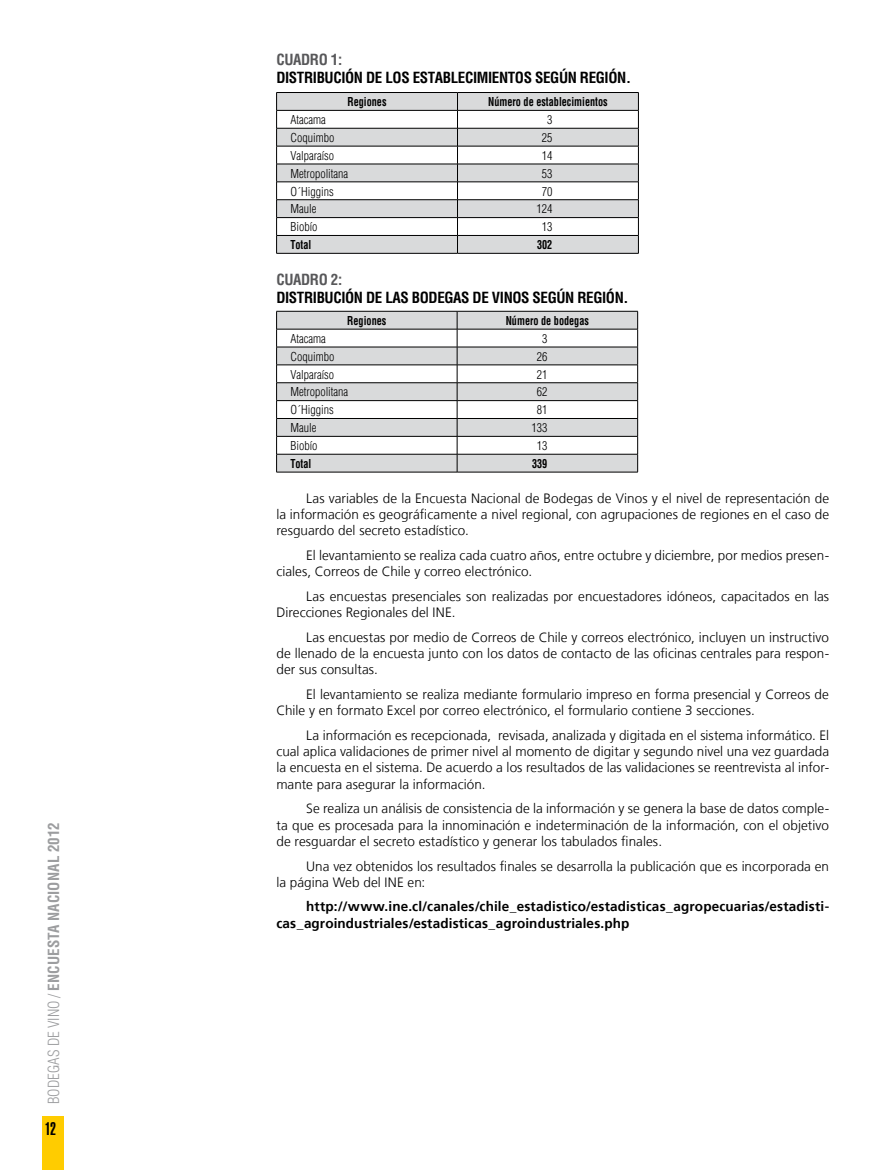
<style>
.page{position:relative;width:893px;height:1170px;background:#fff}
.page>*{position:absolute;margin:0;border:0;box-sizing:border-box;transform-origin:0 0}
.t1{font:900 extra-condensed 18px "Helvetica";color:#000}
.t2{font:700 condensed 15px "Helvetica";letter-spacing:-.025em;color:#000}
.t3{font:700 condensed 15px "Helvetica";letter-spacing:.005em;color:#9c9d9f}
.t4{font:700 condensed 15px "Helvetica";letter-spacing:-.025em;color:#58585a}
.t5{font:300 13.5px/16.2px "Frutiger";letter-spacing:.005em;color:#000;text-align:justify}
.t6{font:700 13.5px/16.2px "Frutiger";letter-spacing:.01em;color:#000}
.t7{font:300 condensed 12px "Helvetica";color:#000}
.t8{font:700 condensed 12px "Helvetica";color:#000;scale:.85 1}
.s1{font-weight:300}
</style>
<div class="page">
<div style="left:43px;top:1116px;width:21px;height:53px;background:#fc0"></div>
<svg style="left:277px;top:93px;width:361px;height:160px;fill:#d9dadb"></svg>
<hr style="left:276px;top:92px;width:181px;height:1px;background:#000">
<hr style="left:457px;top:92px;width:182px;height:1px;background:#000">
<hr style="left:276px;top:110px;width:181px;height:1px;background:#000">
<hr style="left:457px;top:110px;width:182px;height:1px;background:#000">
<hr style="left:276px;top:128px;width:181px;height:1px;background:#000">
<hr style="left:457px;top:128px;width:182px;height:1px;background:#000">
<hr style="left:276px;top:146px;width:181px;height:1px;background:#000">
<hr style="left:457px;top:146px;width:182px;height:1px;background:#000">
<hr style="left:276px;top:164px;width:181px;height:1px;background:#000">
<hr style="left:457px;top:164px;width:182px;height:1px;background:#000">
<hr style="left:276px;top:181px;width:181px;height:1px;background:#000">
<hr style="left:457px;top:181px;width:182px;height:1px;background:#000">
<hr style="left:276px;top:199px;width:181px;height:1px;background:#000">
<hr style="left:457px;top:199px;width:182px;height:1px;background:#000">
<hr style="left:276px;top:217px;width:181px;height:1px;background:#000">
<hr style="left:457px;top:217px;width:182px;height:1px;background:#000">
<hr style="left:276px;top:235px;width:181px;height:1px;background:#000">
<svg style="left:276px;top:93px;width:1px;height:160px"></svg>
<hr style="left:457px;top:235px;width:182px;height:1px;background:#000">
<svg style="left:457px;top:93px;width:1px;height:160px"></svg>
<svg style="left:638px;top:93px;width:1px;height:160px"></svg>
<hr style="left:276px;top:253px;width:181px;height:1px;background:#000">
<hr style="left:457px;top:253px;width:182px;height:1px;background:#000">
<svg style="left:277px;top:312px;width:360px;height:160px;fill:#d9dadb"></svg>
<hr style="left:276px;top:311px;width:181px;height:1px;background:#000">
<hr style="left:457px;top:311px;width:181px;height:1px;background:#000">
<hr style="left:276px;top:329px;width:181px;height:1px;background:#000">
<hr style="left:457px;top:329px;width:181px;height:1px;background:#000">
<hr style="left:276px;top:347px;width:181px;height:1px;background:#000">
<hr style="left:457px;top:347px;width:181px;height:1px;background:#000">
<hr style="left:276px;top:364px;width:181px;height:1px;background:#000">
<hr style="left:457px;top:364px;width:181px;height:1px;background:#000">
<hr style="left:276px;top:382px;width:181px;height:1px;background:#000">
<hr style="left:457px;top:382px;width:181px;height:1px;background:#000">
<hr style="left:276px;top:400px;width:181px;height:1px;background:#000">
<hr style="left:457px;top:400px;width:181px;height:1px;background:#000">
<hr style="left:276px;top:418px;width:181px;height:1px;background:#000">
<hr style="left:457px;top:418px;width:181px;height:1px;background:#000">
<hr style="left:276px;top:436px;width:181px;height:1px;background:#000">
<hr style="left:457px;top:436px;width:181px;height:1px;background:#000">
<hr style="left:276px;top:454px;width:181px;height:1px;background:#000">
<svg style="left:276px;top:311px;width:1px;height:161px"></svg>
<hr style="left:457px;top:454px;width:181px;height:1px;background:#000">
<svg style="left:457px;top:311px;width:1px;height:161px"></svg>
<svg style="left:637px;top:311px;width:1px;height:161px"></svg>
<hr style="left:276px;top:472px;width:181px;height:1px;background:#000">
<hr style="left:457px;top:472px;width:181px;height:1px;background:#000">
<p class="t3" style="left:45px;top:1103px;width:283px;rotate:-90deg"><span class="s1">BODEGAS DE VINO /</span> ENCUESTA NACIONAL 2012</p>
<h1 class="t1" style="left:45px;top:1118px;width:13px">12</h1>
<p class="t4" style="left:276px;top:50px;width:67px">CUADRO 1:</p>
<p class="t2" style="left:276px;top:68px;width:8px">DIST</p>
<p class="t2" style="left:304px;top:68px;width:90px">RIBUCIÓN DE LOS</p>
<p class="t2" style="left:413px;top:68px;width:9px">ESTA</p>
<p class="t2" style="left:443px;top:68px;width:16px">BLECI</p>
<p class="t2" style="left:477px;top:68px;width:20px">MIENTOS</p>
<p class="t2" style="left:535px;top:68px;width:97px">SEGÚN REGIÓN.</p>
<p class="t8" style="left:347px;top:94px;width:47px">REGIONES</p>
<p class="t8" style="left:488px;top:94px;width:142px">NÚMERO DE ESTABLECIMIENTOS</p>
<p class="t7" style="left:290px;top:113px;width:37px">Atacama</p>
<p class="t7" style="left:547px;top:113px;width:7px">3</p>
<p class="t7" style="left:290px;top:131px;width:45px">Coquimbo</p>
<p class="t7" style="left:542px;top:131px;width:12px">25</p>
<p class="t7" style="left:290px;top:148px;width:45px">Valparaíso</p>
<p class="t7" style="left:542px;top:148px;width:12px">14</p>
<p class="t7" style="left:290px;top:166px;width:59px">Metropolitana</p>
<p class="t7" style="left:542px;top:166px;width:12px">53</p>
<p class="t7" style="left:290px;top:184px;width:45px">O´Higgins</p>
<p class="t7" style="left:542px;top:184px;width:12px">70</p>
<p class="t7" style="left:290px;top:202px;width:27px">Maule</p>
<p class="t7" style="left:536px;top:202px;width:17px">124</p>
<p class="t7" style="left:290px;top:220px;width:29px">Biobío</p>
<p class="t7" style="left:542px;top:220px;width:12px">13</p>
<p class="t8" style="left:290px;top:237px;width:26px">TOTAL</p>
<p class="t8" style="left:537px;top:237px;width:20px">302</p>
<p class="t4" style="left:276px;top:270px;width:67px">CUADRO 2:</p>
<p class="t2" style="left:276px;top:288px;width:8px">DIST</p>
<p class="t2" style="left:304px;top:288px;width:90px">RIBUCIÓN DE LAS</p>
<p class="t2" style="left:412px;top:288px;width:97px">BODEGAS DE VINOS</p>
<p class="t2" style="left:533px;top:288px;width:97px">SEGÚN REGIÓN.</p>
<p class="t8" style="left:347px;top:313px;width:47px">REGIONES</p>
<p class="t8" style="left:506px;top:313px;width:99px">NÚMERO DE BODEGAS</p>
<p class="t7" style="left:290px;top:331px;width:37px">Atacama</p>
<p class="t7" style="left:542px;top:331px;width:7px">3</p>
<p class="t7" style="left:290px;top:349px;width:45px">Coquimbo</p>
<p class="t7" style="left:537px;top:349px;width:12px">26</p>
<p class="t7" style="left:290px;top:367px;width:45px">Valparaíso</p>
<p class="t7" style="left:537px;top:367px;width:12px">21</p>
<p class="t7" style="left:290px;top:385px;width:59px">Metropolitana</p>
<p class="t7" style="left:537px;top:385px;width:12px">62</p>
<p class="t7" style="left:290px;top:403px;width:45px">O´Higgins</p>
<p class="t7" style="left:537px;top:403px;width:12px">81</p>
<p class="t7" style="left:290px;top:421px;width:27px">Maule</p>
<p class="t7" style="left:531px;top:421px;width:17px">133</p>
<p class="t7" style="left:290px;top:438px;width:29px">Biobío</p>
<p class="t7" style="left:537px;top:438px;width:12px">13</p>
<p class="t8" style="left:290px;top:456px;width:26px">TOTAL</p>
<p class="t8" style="left:532px;top:456px;width:19px">339</p>
<p class="t5" style="left:276px;top:490px;width:554px;text-indent:30px">Las variables de la Encuesta Nacional de Bodegas de Vinos y el nivel de representación de la información es geográficamente a nivel regional, con agrupaciones de regiones en el caso de resguardo del secreto estadístico.</p>
<p class="t5" style="left:276px;top:547px;width:554px;text-indent:30px">El levantamiento se realiza cada cuatro años, entre octubre y diciembre, por medios presen&shy;ciales, Correos de Chile y correo electrónico.</p>
<p class="t5" style="left:276px;top:588px;width:554px;text-indent:30px">Las encuestas presenciales son realizadas por encuestadores idóneos, capacitados en las<br>Direcciones Regionales del INE.</p>
<p class="t5" style="left:276px;top:629px;width:554px;text-indent:30px">Las encuestas por medio de Correos de Chile y correos electrónico, incluyen un instructivo de llenado de la encuesta junto con los datos de contacto de las oficinas centrales para respon&shy;der sus consultas.</p>
<p class="t5" style="left:276px;top:686px;width:554px;text-indent:30px">El levantamiento se realiza mediante formulario impreso en forma presencial y Correos de<br>Chile y en formato Excel por correo electrónico, el formulario contiene 3 secciones.</p>
<p class="t5" style="left:276px;top:727px;width:554px;text-indent:30px">La información es recepcionada, revisada, analizada y digitada en el sistema informático. El cual aplica validaciones de primer nivel al momento de digitar y segundo nivel una vez guardada la encuesta en el sistema. De acuerdo a los resultados de las validaciones se reentrevista al infor&shy;mante para asegurar la información.</p>
<p class="t5" style="left:276px;top:800px;width:554px;text-indent:30px">Se realiza un análisis de consistencia de la información y se genera la base de datos comple&shy;ta que es procesada para la innominación e indeterminación de la información, con el objetivo de resguardar el secreto estadístico y generar los tabulados finales.</p>
<p class="t5" style="left:276px;top:857px;width:554px;text-indent:30px">Una vez obtenidos los resultados finales se desarrolla la publicación que es incorporada en la página Web del INE en:</p>
<p class="t6" style="left:276px;top:898px;width:554px;text-indent:30px">http://www.ine.cl/canales/chile_estadistico/estadisticas_agropecuarias/estadisti&shy;cas_agroindustriales/estadisticas_agroindustriales.php</p>
</div>
